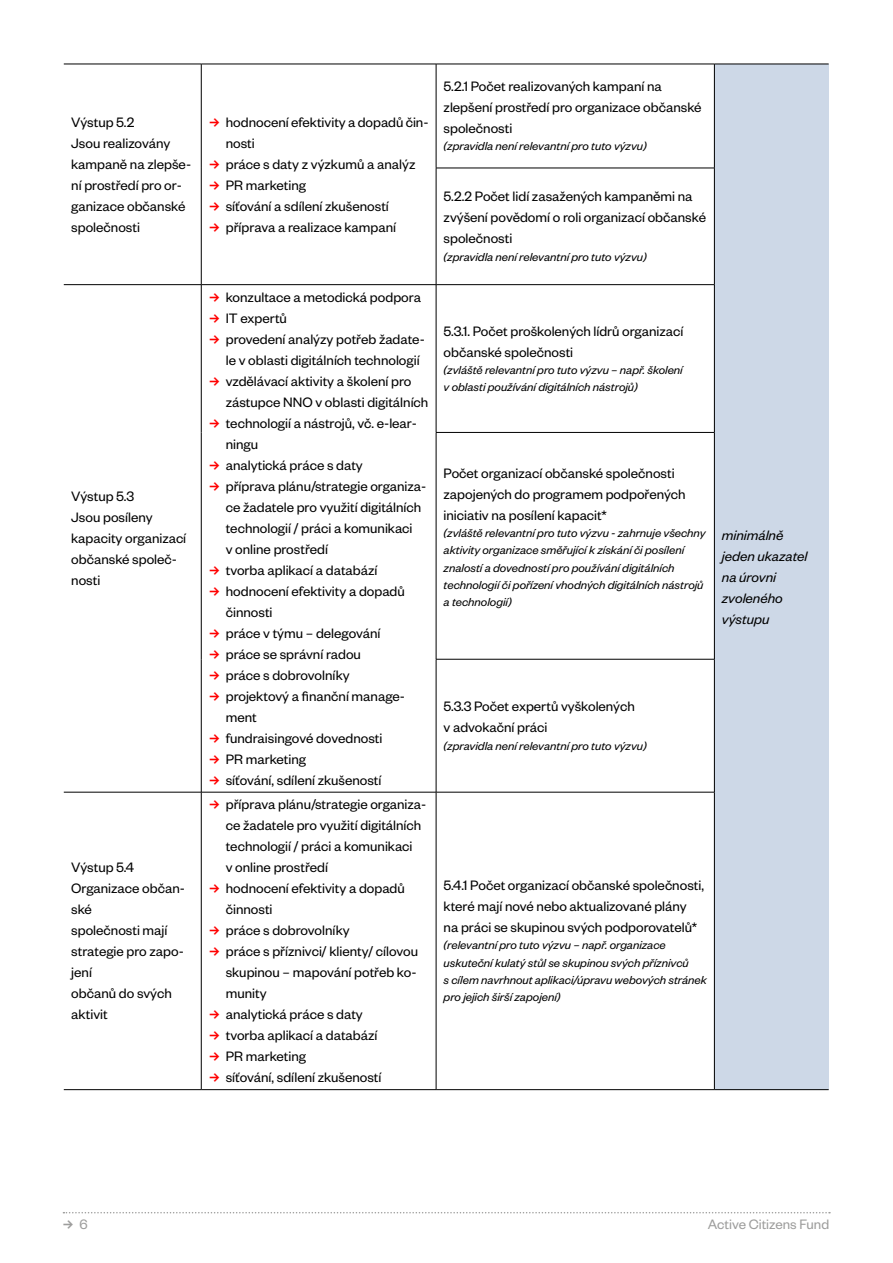
<style>
.page{position:relative;width:893px;height:1263px;background:#fff}
.page>*{position:absolute;margin:0;border:0;box-sizing:border-box;transform-origin:0 0}
.t1{font:15px/21px "Founders Grotesk";color:#000}
.t2{font:italic 15px/21px "Founders Grotesk";color:#000}
.t3{font:15px "Founders Grotesk";color:#9d9d9c}
.t4{font:700 15px "Brix Sans";color:#9d9d9c}
.t5{font:italic 12.75px/17.2px "Founders Grotesk";color:#000}
.s1{font-family:"Brix Sans";font-weight:700;color:#f00}
.s2{font-family:"Founders Grotesk";font-weight:400}
</style>
<div class="page">
<svg style="left:63px;top:1212px;width:767px;height:1px"></svg>
<div style="left:714px;top:64px;width:115px;height:1026px;background:#cdd8e7"></div>
<hr style="left:201px;top:64px;width:235px;height:1px;background:#000">
<hr style="left:436px;top:64px;width:278px;height:1px;background:#000">
<hr style="left:436px;top:64px;width:1px;height:104px;background:#000">
<hr style="left:714px;top:64px;width:1px;height:104px;background:#000">
<hr style="left:436px;top:168px;width:279px;height:1px;background:#000">
<hr style="left:436px;top:168px;width:1px;height:116px;background:#000">
<hr style="left:714px;top:168px;width:1px;height:116px;background:#000">
<hr style="left:201px;top:284px;width:235px;height:1px;background:#000">
<hr style="left:201px;top:792px;width:235px;height:1px;background:#000">
<hr style="left:201px;top:1089px;width:235px;height:1px;background:#000">
<hr style="left:436px;top:284px;width:279px;height:1px;background:#000">
<hr style="left:436px;top:285px;width:1px;height:147px;background:#000">
<hr style="left:714px;top:285px;width:1px;height:147px;background:#000">
<hr style="left:436px;top:432px;width:279px;height:1px;background:#000">
<hr style="left:436px;top:433px;width:1px;height:226px;background:#000">
<hr style="left:714px;top:433px;width:1px;height:226px;background:#000">
<hr style="left:436px;top:659px;width:279px;height:1px;background:#000">
<hr style="left:436px;top:659px;width:1px;height:133px;background:#000">
<hr style="left:714px;top:659px;width:1px;height:133px;background:#000">
<hr style="left:436px;top:792px;width:279px;height:1px;background:#000">
<hr style="left:436px;top:792px;width:1px;height:297px;background:#000">
<hr style="left:714px;top:792px;width:1px;height:297px;background:#000">
<hr style="left:436px;top:1089px;width:278px;height:1px;background:#000">
<hr style="left:64px;top:64px;width:137px;height:1px;background:#000">
<hr style="left:201px;top:64px;width:1px;height:104px;background:#000">
<hr style="left:201px;top:168px;width:1px;height:116px;background:#000">
<hr style="left:64px;top:284px;width:137px;height:1px;background:#000">
<hr style="left:201px;top:285px;width:1px;height:147px;background:#000">
<hr style="left:201px;top:432px;width:1px;height:227px;background:#000">
<hr style="left:201px;top:659px;width:1px;height:133px;background:#000">
<hr style="left:201px;top:792px;width:1px;height:297px;background:#000">
<hr style="left:714px;top:64px;width:115px;height:1px;background:#000">
<hr style="left:64px;top:792px;width:137px;height:1px;background:#000">
<hr style="left:64px;top:1089px;width:137px;height:1px;background:#000">
<hr style="left:714px;top:1089px;width:115px;height:1px;background:#000">
<p class="t1" style="left:71px;top:110px;width:121px">Výstup 5.2<br>Jsou realizovány kampaně na zlepše&shy;ní prostředí pro or&shy;ganizace občanské společnosti</p>
<p class="t1" style="left:226px;top:110px;width:204px;text-indent:-17px"><span class="s1">→</span> hodnocení efektivity a dopadů čin&shy;nosti</p>
<p class="t1" style="left:209px;top:152px;width:208px"><span class="s1">→</span> práce s daty z výzkumů a analýz</p>
<p class="t1" style="left:209px;top:173px;width:99px"><span class="s1">→</span> PR marketing</p>
<p class="t1" style="left:209px;top:194px;width:182px"><span class="s1">→</span> síťování a sdílení zkušeností</p>
<p class="t1" style="left:209px;top:215px;width:189px"><span class="s1">→</span> příprava a realizace kampaní</p>
<p class="t1" style="left:71px;top:485px;width:116px">Výstup 5.3<br>Jsou posíleny kapacity organizací občanské společ&shy;nosti</p>
<p class="t1" style="left:71px;top:856px;width:115px">Výstup 5.4<br>Organizace občan&shy;ské<br>společnosti mají strategie pro zapo&shy;jení<br>občanů do svých aktivit</p>
<p class="t1" style="left:209px;top:286px;width:214px"><span class="s1">→</span> konzultace a metodická podpora</p>
<p class="t1" style="left:209px;top:307px;width:80px"><span class="s1">→</span> IT expertů</p>
<p class="t1" style="left:226px;top:328px;width:201px;text-indent:-17px"><span class="s1">→</span> provedení analýzy potřeb žadate&shy;le v oblasti digitálních technologií</p>
<p class="t1" style="left:226px;top:370px;width:204px;text-indent:-17px"><span class="s1">→</span> vzdělávací aktivity a školení pro zástupce NNO v oblasti digitálních</p>
<p class="t1" style="left:226px;top:412px;width:193px;text-indent:-17px"><span class="s1">→</span> technologií a nástrojů, vč. e-lear&shy;ningu</p>
<p class="t1" style="left:209px;top:454px;width:156px"><span class="s1">→</span> analytická práce s daty</p>
<p class="t1" style="left:226px;top:475px;width:202px;text-indent:-17px"><span class="s1">→</span> příprava plánu/strategie organiza&shy;ce žadatele pro využití digitálních technologií / práci a komunikaci<br>v online prostředí</p>
<p class="t1" style="left:209px;top:559px;width:170px"><span class="s1">→</span> tvorba aplikací a databází</p>
<p class="t1" style="left:226px;top:580px;width:181px;text-indent:-17px"><span class="s1">→</span> hodnocení efektivity a dopadů činnosti</p>
<p class="t1" style="left:209px;top:622px;width:173px"><span class="s1">→</span> práce v týmu – delegování</p>
<p class="t1" style="left:209px;top:643px;width:154px"><span class="s1">→</span> práce se správní radou</p>
<p class="t1" style="left:209px;top:664px;width:142px"><span class="s1">→</span> práce s dobrovolníky</p>
<p class="t1" style="left:226px;top:685px;width:181px;text-indent:-17px"><span class="s1">→</span> projektový a finanční manage&shy;ment</p>
<p class="t1" style="left:209px;top:727px;width:175px"><span class="s1">→</span> fundraisingové dovednosti</p>
<p class="t1" style="left:209px;top:748px;width:99px"><span class="s1">→</span> PR marketing</p>
<p class="t1" style="left:209px;top:769px;width:174px"><span class="s1">→</span> síťování, sdílení zkušeností</p>
<p class="t1" style="left:226px;top:793px;width:202px;text-indent:-17px"><span class="s1">→</span> příprava plánu/strategie organiza&shy;ce žadatele pro využití digitálních technologií / práci a komunikaci<br>v online prostředí</p>
<p class="t1" style="left:226px;top:877px;width:181px;text-indent:-17px"><span class="s1">→</span> hodnocení efektivity a dopadů činnosti</p>
<p class="t1" style="left:209px;top:919px;width:142px"><span class="s1">→</span> práce s dobrovolníky</p>
<p class="t1" style="left:226px;top:940px;width:194px;text-align:justify;text-indent:-17px"><span class="s1">→</span> práce s příznivci/ klienty/ cílovou skupinou – mapování potřeb ko&shy;munity</p>
<p class="t1" style="left:209px;top:1003px;width:156px"><span class="s1">→</span> analytická práce s daty</p>
<p class="t1" style="left:209px;top:1024px;width:170px"><span class="s1">→</span> tvorba aplikací a databází</p>
<p class="t1" style="left:209px;top:1045px;width:99px"><span class="s1">→</span> PR marketing</p>
<p class="t1" style="left:209px;top:1066px;width:174px"><span class="s1">→</span> síťování, sdílení zkušeností</p>
<p class="t1" style="left:444px;top:75px;width:259px">5.2.1 Počet realizovaných kampaní na zlepšení prostředí pro organizace občanské společnosti</p>
<p class="t5" style="left:444px;top:137px;width:205px">(zpravidla není relevantní pro tuto výzvu)</p>
<p class="t1" style="left:444px;top:185px;width:264px">5.2.2 Počet lidí zasažených kampaněmi na zvýšení povědomí o roli organizací občanské společnosti</p>
<p class="t5" style="left:444px;top:247px;width:205px">(zpravidla není relevantní pro tuto výzvu)</p>
<p class="t1" style="left:444px;top:319px;width:241px">5.3.1. Počet proškolených lídrů organizací občanské společnosti</p>
<p class="t5" style="left:444px;top:360px;width:241px">(zvláště relevantní pro tuto výzvu – např. školení v oblasti používání digitálních nástrojů)</p>
<p class="t1" style="left:444px;top:462px;width:243px">Počet organizací občanské společnosti zapojených do programem podpořených iniciativ na posílení kapacit*</p>
<p class="t5" style="left:444px;top:524px;width:264px">(zvláště relevantní pro tuto výzvu - zahrnuje všechny aktivity organizace směřující k získání či posílení znalostí a dovedností pro používání digitálních technologií či pořízení vhodných digitálních nástrojů a technologií)</p>
<p class="t2" style="left:722px;top:523px;width:87px">minimálně jeden ukazatel na úrovni zvoleného výstupu</p>
<p class="t1" style="left:444px;top:695px;width:193px">5.3.3 Počet expertů vyškolených v advokační práci</p>
<p class="t5" style="left:444px;top:736px;width:205px">(zpravidla není relevantní pro tuto výzvu)</p>
<p class="t1" style="left:444px;top:874px;width:262px">5.4.1 Počet organizací občanské společnosti, které mají nové nebo aktualizované plány na práci se skupinou svých podporovatelů*</p>
<p class="t5" style="left:444px;top:936px;width:265px">(relevantní pro tuto výzvu – např. organizace uskuteční kulatý stůl se skupinou svých příznivců<br>s cílem navrhnout aplikaci/úpravu webových stránek pro jejich širší zapojení)</p>
<p class="t4" style="left:63px;top:1214px;width:27px">→ <span class="s2">6</span></p>
<p class="t3" style="left:708px;top:1214px;width:123px">Active Citizens Fund</p>
</div>
